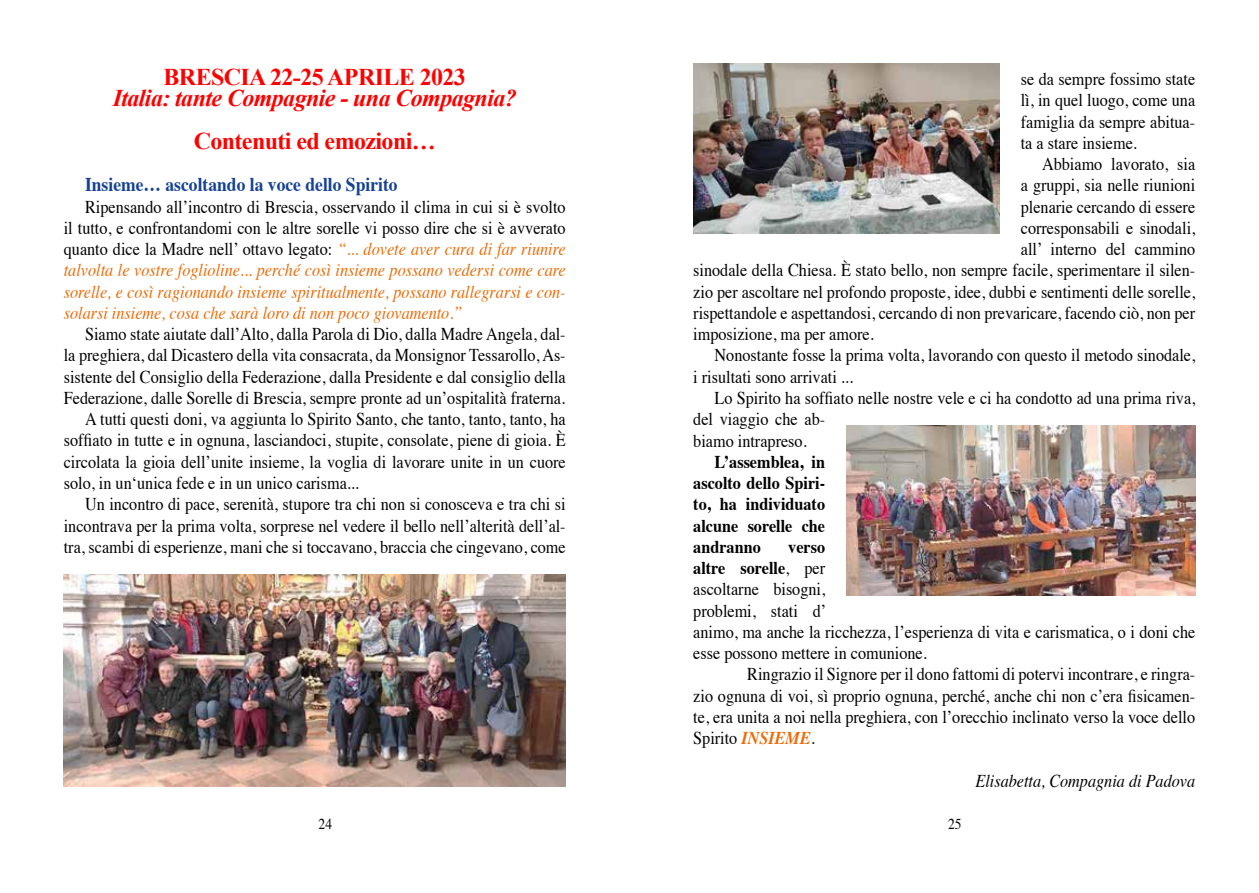
<style>
.page{position:relative;width:1259px;height:893px;background:#fff}
.page>*{position:absolute;margin:0;border:0;box-sizing:border-box;transform-origin:0 0}
.t1{font:700 24px "Times New Roman";letter-spacing:-.025em;color:#f00}
.t2{font:italic 700 24px "Times New Roman";letter-spacing:-.025em;color:#f00}
.t3{font:700 19.5px "Times";color:#164194;scale:.9 1}
.t4{font:18px/21.3px "Times";color:#000;text-align:justify;scale:.9 1}
.t5{font:italic 18px/21.3px "Times";color:#ed6b06;text-align:justify;scale:.9 1}
.t6{font:700 18px/21.3px "Times";color:#000;text-align:justify;scale:.9 1}
.t7{font:italic 18px "Times";color:#000;scale:.9 1}
.t8{font:15px "Times";color:#000;scale:.9 1}
.s1{font-style:normal;color:#000}
.s2{font-weight:700}
.s3{font-weight:700;font-style:italic;color:#ed6b06}
</style>
<div class="page">
<img style="left:64px;top:574px;width:502px;height:213px">
<img style="left:693px;top:64px;width:306px;height:170px">
<img style="left:846px;top:425px;width:349px;height:170px">
<h1 class="t1" style="left:163px;top:60px;width:304px">BRESCIA 22-25 APRILE 2023</h1>
<h1 class="t2" style="left:113px;top:82px;width:406px">Italia: tante Compagnie - una Compagnia?</h1>
<h1 class="t1" style="left:194px;top:124px;width:244px">Contenuti ed emozioni…</h1>
<p class="t3" style="left:85px;top:166px;width:349px">Insieme… ascoltando la voce dello Spirito</p>
<p class="t5" style="left:64px;top:195px;width:559px;text-indent:21px"><span class="s1">Ripensando all’incontro di Brescia, osservando il clima in cui si è svolto il tutto, e confrontandomi con le altre sorelle vi posso dire che si è avverato quanto dice la Madre nell’ ottavo legato:</span> “... dovete aver cura di far riunire talvolta le vostre foglioline... perché così insieme possano vedersi come care sorelle, e così ragionando insieme spiritualmente, possano rallegrarsi e con&shy;solarsi insieme, cosa che sarà loro di non poco giovamento.”</p>
<p class="t4" style="left:85px;top:322px;width:535px">Siamo state aiutate dall’Alto, dalla Parola di Dio, dalla Madre Angela, dal-</p>
<p class="t4" style="left:64px;top:343px;width:559px">la preghiera, dal Dicastero della vita consacrata, da Monsignor Tessarollo, As-</p>
<p class="t4" style="left:64px;top:364px;width:559px">sistente del Consiglio della Federazione, dalla Presidente e dal consiglio della</p>
<p class="t4" style="left:64px;top:386px;width:558px">Federazione, dalle Sorelle di Brescia, sempre pronte ad un’ospitalità fraterna.</p>
<p class="t4" style="left:85px;top:407px;width:535px">A tutti questi doni, va aggiunta lo Spirito Santo, che tanto, tanto, tanto, ha</p>
<p class="t4" style="left:64px;top:428px;width:559px">soffiato in tutte e in ognuna, lasciandoci, stupite, consolate, piene di gioia. È</p>
<p class="t4" style="left:64px;top:449px;width:559px">circolata la gioia dell’unite insieme, la voglia di lavorare unite in un cuore</p>
<p class="t4" style="left:64px;top:471px;width:329px">solo, in un‘unica fede e in un unico carisma...</p>
<p class="t4" style="left:85px;top:492px;width:535px">Un incontro di pace, serenità, stupore tra chi non si conosceva e tra chi si</p>
<p class="t4" style="left:64px;top:513px;width:559px">incontrava per la prima volta, sorprese nel vedere il bello nell’alterità dell’al-</p>
<p class="t4" style="left:64px;top:535px;width:559px">tra, scambi di esperienze, mani che si toccavano, braccia che cingevano, come</p>
<p class="t4" style="left:1020px;top:67px;width:195px">se da sempre fossimo state lì, in quel luogo, come una famiglia da sempre abitua&shy;ta a stare insieme.</p>
<p class="t4" style="left:1042px;top:152px;width:172px">Abbiamo lavorato, sia</p>
<p class="t4" style="left:1020px;top:173px;width:195px">a gruppi, sia nelle riunioni</p>
<p class="t4" style="left:1020px;top:194px;width:195px">plenarie cercando di essere</p>
<p class="t4" style="left:1020px;top:216px;width:195px">corresponsabili e sinodali,</p>
<p class="t4" style="left:1020px;top:237px;width:195px">all’ interno del cammino</p>
<p class="t4" style="left:693px;top:258px;width:559px">sinodale della Chiesa. È stato bello, non sempre facile, sperimentare il silen-</p>
<p class="t4" style="left:693px;top:279px;width:559px">zio per ascoltare nel profondo proposte, idee, dubbi e sentimenti delle sorelle,</p>
<p class="t4" style="left:693px;top:301px;width:559px">rispettandole e aspettandosi, cercando di non prevaricare, facendo ciò, non per</p>
<p class="t4" style="left:693px;top:322px;width:202px">imposizione, ma per amore.</p>
<p class="t4" style="left:714px;top:343px;width:535px">Nonostante fosse la prima volta, lavorando con questo il metodo sinodale,</p>
<p class="t4" style="left:693px;top:364px;width:179px">i risultati sono arrivati ...</p>
<p class="t4" style="left:714px;top:386px;width:535px">Lo Spirito ha soffiato nelle nostre vele e ci ha condotto ad una prima riva,</p>
<p class="t4" style="left:693px;top:407px;width:148px">del viaggio che ab-</p>
<p class="t4" style="left:693px;top:428px;width:127px">biamo intrapreso.</p>
<p class="t6" style="left:693px;top:449px;width:148px;text-indent:21px">L’assemblea, in ascolto dello Spiri&shy;to, ha individuato alcune sorelle che andranno</p>
<p class="t4" style="left:693px;top:535px;width:559px;text-align:left;text-indent:95px"><span class="s2">verso<br>altre sorelle</span>, per<br>ascoltarne bisogni,<br>problemi, stati d’<br>animo, ma anche la ricchezza, l’esperienza di vita e carismatica, o i doni che esse possono mettere in comunione.</p>
<p class="t4" style="left:693px;top:662px;width:559px;text-indent:54px">Ringrazio il Signore per il dono fattomi di potervi incontrare, e ringra&shy;zio ognuna di voi, sì proprio ognuna, perché, anche chi non c’era fisicamen&shy;te, era unita a noi nella preghiera, con l’orecchio inclinato verso la voce dello Spirito <span class="s3">INSIEME</span>.</p>
<p class="t7" style="left:975px;top:765px;width:246px">Elisabetta, Compagnia di Padova</p>
<p class="t8" style="left:319px;top:810px;width:16px">24</p>
<p class="t8" style="left:948px;top:810px;width:16px">25</p>
</div>
